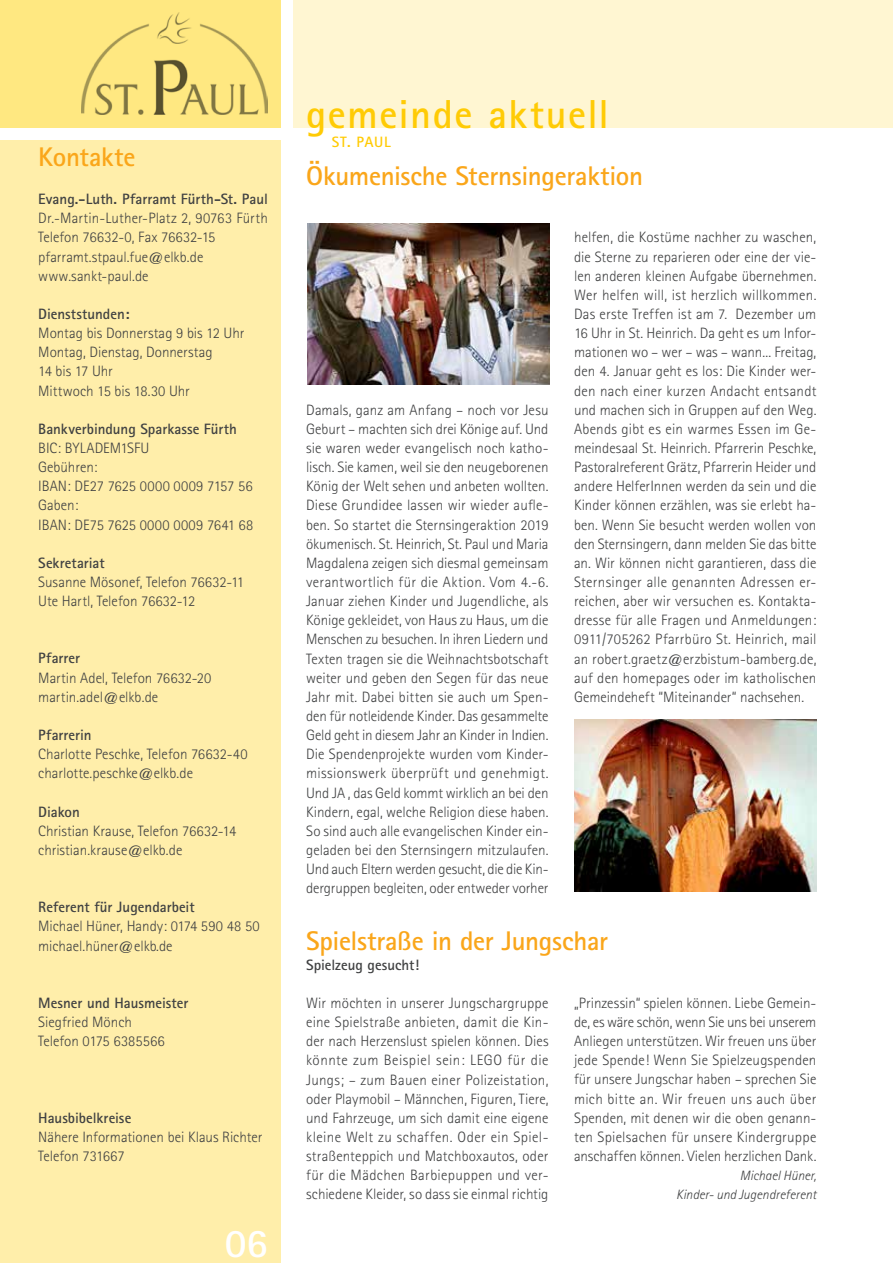
<style>
.page{position:relative;width:893px;height:1263px;background:#fff}
.page>*{position:absolute;margin:0;border:0;box-sizing:border-box;transform-origin:0 0}
.t1{font:700 40.5px "Rotis Sans Serif";letter-spacing:.035em;color:#ffcb05}
.t2{font:700 40.5px "Rotis Sans Serif";color:#fff}
.t3{font:700 27px "Rotis Sans Serif";letter-spacing:-.01em;color:#faa61a}
.t4{font:300 15px/19.2px "Rotis Sans Serif";color:#404142}
.t5{font:700 15px "Rotis Sans Serif";color:#404142}
.t6{font:700 15px "Rotis Sans Serif";letter-spacing:.045em;color:#ffcb05}
.t7{font:italic 300 13.5px/19.2px "Rotis Sans Serif";color:#404142;text-align:right}
</style>
<div class="page">
<div style="left:293px;top:0;width:600px;height:128px;background:#fff6d2"></div>
<div style="left:0;top:0;width:281px;height:128px;background:#ffe881"></div>
<div style="left:0;top:140px;width:281px;height:1123px;background:#fea"></div>
<img style="left:81px;top:13px;width:187px;height:102px">
<img style="left:574px;top:720px;width:242px;height:172px">
<img style="left:307px;top:223px;width:243px;height:161px">
<h2 class="t3" style="left:38px;top:140px;width:99px">Kontakte</h2>
<p class="t5" style="left:38px;top:190px;width:231px">Evang.-Luth. Pfarramt Fürth-St. Paul</p>
<p class="t4" style="left:38px;top:209px;width:231px">Dr.-Martin-Luther-Platz 2, 90763 Fürth<br>Telefon 76632-0, Fax 76632-15 pfarramt.stpaul.fue@elkb.de www.sankt-paul.de</p>
<p class="t5" style="left:38px;top:304px;width:93px">Dienststunden:</p>
<p class="t4" style="left:38px;top:323px;width:208px">Montag bis Donnerstag 9 bis 12 Uhr<br>Montag, Dienstag, Donnerstag<br>14 bis 17 Uhr<br>Mittwoch 15 bis 18.30 Uhr</p>
<p class="t5" style="left:38px;top:419px;width:200px">Bankverbindung Sparkasse Fürth</p>
<p class="t4" style="left:38px;top:438px;width:216px">BIC: BYLADEM1SFU<br>Gebühren:<br>IBAN: DE27 7625 0000 0009 7157 56<br>Gaben:<br>IBAN: DE75 7625 0000 0009 7641 68</p>
<p class="t5" style="left:38px;top:553px;width:68px">Sekretariat</p>
<p class="t4" style="left:38px;top:572px;width:207px">Susanne Mösonef, Telefon 76632-11<br>Ute Hartl, Telefon 76632-12</p>
<p class="t5" style="left:38px;top:649px;width:43px">Pfarrer</p>
<p class="t4" style="left:38px;top:668px;width:175px">Martin Adel, Telefon 76632-20 martin.adel@elkb.de</p>
<p class="t5" style="left:38px;top:725px;width:55px">Pfarrerin</p>
<p class="t4" style="left:38px;top:744px;width:211px">Charlotte Peschke, Telefon 76632-40 charlotte.peschke@elkb.de</p>
<p class="t5" style="left:38px;top:802px;width:43px">Diakon</p>
<p class="t4" style="left:38px;top:821px;width:200px">Christian Krause, Telefon 76632-14 christian.krause@elkb.de</p>
<p class="t5" style="left:38px;top:898px;width:158px">Referent für Jugendarbeit</p>
<p class="t4" style="left:38px;top:917px;width:223px">Michael Hüner, Handy: 0174 590 48 50 michael.hüner@elkb.de</p>
<p class="t5" style="left:38px;top:993px;width:152px">Mesner und Hausmeister</p>
<p class="t4" style="left:38px;top:1012px;width:128px">Siegfried Mönch<br>Telefon 0175 6385566</p>
<p class="t5" style="left:38px;top:1108px;width:95px">Hausbibelkreise</p>
<p class="t4" style="left:38px;top:1127px;width:226px">Nähere Informationen bei Klaus Richter<br>Telefon 731667</p>
<h1 class="t2" style="left:225px;top:1217px;width:45px">06</h1>
<h1 class="t1" style="left:306px;top:88px;width:304px">gemeinde aktuell</h1>
<p class="t6" style="left:332px;top:132px;width:61px">St. paul</p>
<h2 class="t3" style="left:306px;top:159px;width:338px">Ökumenische Sternsingeraktion</h2>
<p class="t4" style="left:306px;top:400px;width:244px;text-align:justify">Damals, ganz am Anfang – noch vor Jesu Geburt – machten sich drei Könige auf. Und sie waren weder evangelisch noch katho&shy;lisch. Sie kamen, weil sie den neugeborenen König der Welt sehen und anbeten wollten.<br>Diese Grundidee lassen wir wieder aufle&shy;ben. So startet die Sternsingeraktion 2019 ökumenisch. St. Heinrich, St. Paul und Maria Magdalena zeigen sich diesmal gemeinsam verantwortlich für die Aktion. Vom 4.-6.<br>Januar ziehen Kinder und Jugendliche, als Könige gekleidet, von Haus zu Haus, um die Menschen zu besuchen. In ihren Liedern und Texten tragen sie die Weihnachtsbotschaft weiter und geben den Segen für das neue Jahr mit. Dabei bitten sie auch um Spen&shy;den für notleidende Kinder. Das gesammelte Geld geht in diesem Jahr an Kinder in Indien.<br>Die Spendenprojekte wurden vom Kinder&shy;missionswerk überprüft und genehmigt.<br>Und JA , das Geld kommt wirklich an bei den Kindern, egal, welche Religion diese haben.<br>So sind auch alle evangelischen Kinder ein&shy;geladen bei den Sternsingern mitzulaufen.<br>Und auch Eltern werden gesucht, die die Kin&shy;dergruppen begleiten, oder entweder vorher</p>
<p class="t4" style="left:574px;top:228px;width:244px;text-align:justify">helfen, die Kostüme nachher zu waschen, die Sterne zu reparieren oder eine der vie&shy;len anderen kleinen Aufgabe übernehmen.<br>Wer helfen will, ist herzlich willkommen.<br>Das erste Treffen ist am 7. Dezember um 16 Uhr in St. Heinrich. Da geht es um Infor&shy;mationen wo – wer – was – wann... Freitag, den 4. Januar geht es los: Die Kinder wer&shy;den nach einer kurzen Andacht entsandt und machen sich in Gruppen auf den Weg.<br>Abends gibt es ein warmes Essen im Ge&shy;meindesaal St. Heinrich. Pfarrerin Peschke, Pastoralreferent Grätz, Pfarrerin Heider und andere HelferInnen werden da sein und die Kinder können erzählen, was sie erlebt ha&shy;ben. Wenn Sie besucht werden wollen von den Sternsingern, dann melden Sie das bitte an. Wir können nicht garantieren, dass die Sternsinger alle genannten Adressen er&shy;reichen, aber wir versuchen es. Kontakta&shy;dresse für alle Fragen und Anmeldungen:<br>0911/705262 Pfarrbüro St. Heinrich, mail an robert.graetz@erzbistum-bamberg.de, auf den homepages oder im katholischen Gemeindeheft “Miteinander“ nachsehen.</p>
<h2 class="t3" style="left:306px;top:924px;width:304px">Spielstraße in der Jungschar</h2>
<p class="t5" style="left:306px;top:955px;width:115px">Spielzeug gesucht!</p>
<p class="t4" style="left:574px;top:993px;width:244px;text-align:justify">„Prinzessin“ spielen können. Liebe Gemein&shy;de, es wäre schön, wenn Sie uns bei unserem Anliegen unterstützen. Wir freuen uns über jede Spende! Wenn Sie Spielzeugspenden für unsere Jungschar haben – sprechen Sie mich bitte an. Wir freuen uns auch über Spenden, mit denen wir die oben genann&shy;ten Spielsachen für unsere Kindergruppe anschaffen können. Vielen herzlichen Dank.</p>
<p class="t7" style="left:676px;top:1166px;width:142px">Michael Hüner,<br>Kinder- und Jugendreferent</p>
<p class="t4" style="left:306px;top:993px;width:244px;text-align:justify">Wir möchten in unserer Jungschargruppe eine Spielstraße anbieten, damit die Kin&shy;der nach Herzenslust spielen können. Dies könnte zum Beispiel sein: LEGO für die Jungs; – zum Bauen einer Polizeistation, oder Playmobil – Männchen, Figuren, Tiere, und Fahrzeuge, um sich damit eine eigene kleine Welt zu schaffen. Oder ein Spiel&shy;straßenteppich und Matchboxautos, oder für die Mädchen Barbiepuppen und ver&shy;schiedene Kleider, so dass sie einmal richtig</p>
</div>
